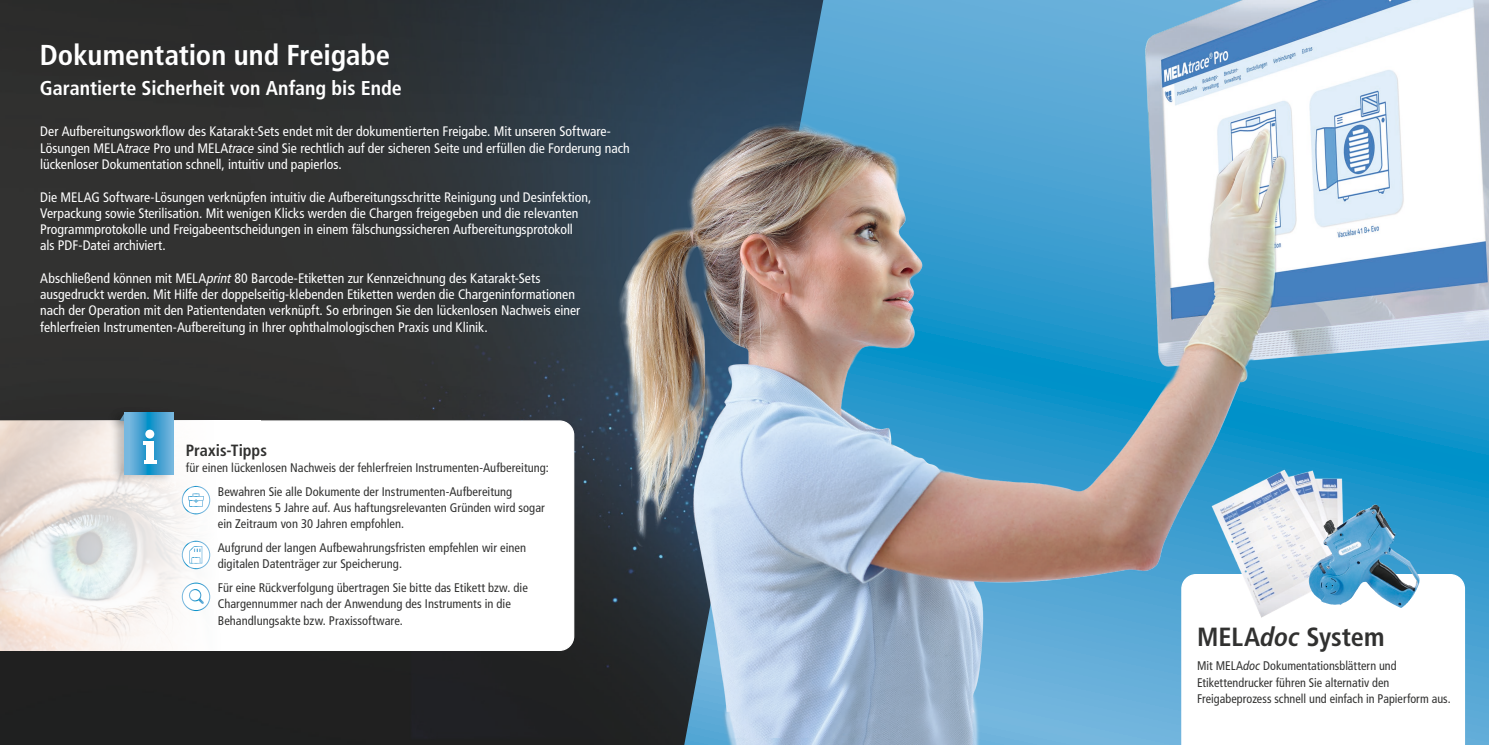
<style>
.page{position:relative;width:1489px;height:745px;background:#fff}
.page>*{position:absolute;margin:0;border:0;box-sizing:border-box;transform-origin:0 0}
.t1{font:700 condensed 28.75px "Frutiger LT Pro";letter-spacing:-.005em;color:#fff}
.t2{font:700 condensed 26.25px "Frutiger LT Pro";color:#313130}
.t3{font:700 condensed 20px "Frutiger LT Pro";color:#fff}
.t4{font:700 condensed 16.25px "Frutiger LT Pro";color:#313130}
.t5{font:condensed 13.75px/16.2px "Frutiger LT Pro";color:#fff}
.t6{font:condensed 12.5px/16.2px "Frutiger LT Pro";letter-spacing:.005em;color:#313130}
.t7{font:condensed 12.5px/16.2px "Frutiger LT Std";letter-spacing:.005em;color:#313130}
.s1{font-style:italic}
.s2{font-family:"Frutiger LT Pro";font-style:italic}
</style>
<div class="page">
<img style="left:0;top:0;width:574px;height:744px">
<svg style="left:260px;top:420px;width:314px;height:230px"></svg>
<svg style="left:0;top:420px;width:260px;height:230px"></svg>
<svg style="left:182px;top:486px;width:28px;height:27px"></svg>
<div style="left:182px;top:485px;width:28px;height:29px;border:1px solid #fff;border-radius:50%"></div>
<svg style="left:182px;top:582px;width:28px;height:28px"></svg>
<div style="left:182px;top:582px;width:28px;height:28px;border:1px solid #fff;border-radius:50%"></div>
<svg style="left:182px;top:541px;width:28px;height:27px"></svg>
<div style="left:182px;top:540px;width:28px;height:28px;border:1px solid #fff;border-radius:50%"></div>
<svg style="left:189px;top:545px;width:13px;height:18px"></svg>
<svg style="left:188px;top:588px;width:16px;height:15px"></svg>
<svg style="left:188px;top:493px;width:16px;height:13px"></svg>
<img style="left:574px;top:0;width:914px;height:744px">
<div style="left:106px;top:406px;width:51px;height:24px;background:#131413;opacity:.25"></div>
<div style="left:110px;top:406px;width:64px;height:78px;background:#131413;opacity:.25"></div>
<svg style="left:125px;top:412px;width:48px;height:62px;background:#4fa7d5"></svg>
<svg style="left:143px;top:441px;width:4px;height:3px"></svg>
<div style="left:147px;top:441px;width:7px;height:21px;background:#fff"></div>
<hr style="left:144px;top:460px;width:12px;height:4px;background:#fff">
<div style="left:145px;top:429px;width:9px;height:9px;background:#fff;border-radius:50%"></div>
<p class="t1" style="left:40px;top:38px;width:352px">Dokumentation und Freigabe</p>
<p class="t3" style="left:40px;top:76px;width:363px">Garantierte Sicherheit von Anfang bis Ende</p>
<p class="t5" style="left:40px;top:123px;width:591px">Der Aufbereitungsworkflow des Katarakt-Sets endet mit der dokumentierten Freigabe. Mit unseren Software-<br>Lösungen MELA<span class="s1">trace</span> Pro und MELA<span class="s1">trace</span> sind Sie rechtlich auf der sicheren Seite und erfüllen die Forderung nach lückenloser Dokumentation schnell, intuitiv und papierlos.</p>
<p class="t5" style="left:40px;top:188px;width:553px">Die MELAG Software-Lösungen verknüpfen intuitiv die Aufbereitungsschritte Reinigung und Desinfektion, Verpackung sowie Sterilisation. Mit wenigen Klicks werden die Chargen freigegeben und die relevanten Programmprotokolle und Freigabeentscheidungen in einem fälschungssicheren Aufbereitungsprotokoll<br>als PDF-Datei archiviert.</p>
<p class="t5" style="left:40px;top:270px;width:541px">Abschließend können mit MELA<span class="s1">print</span> 80 Barcode-Etiketten zur Kennzeichnung des Katarakt-Sets ausgedruckt werden. Mit Hilfe der doppelseitig-klebenden Etiketten werden die Chargeninformationen nach der Operation mit den Patientendaten verknüpft. So erbringen Sie den lückenlosen Nachweis einer fehlerfreien Instrumenten-Aufbereitung in Ihrer ophthalmologischen Praxis und Klinik.</p>
<p class="t4" style="left:186px;top:440px;width:83px">Praxis-Tipps</p>
<p class="t6" style="left:186px;top:459px;width:364px">für einen lückenlosen Nachweis der fehlerfreien Instrumenten-Aufbereitung:</p>
<p class="t6" style="left:218px;top:483px;width:328px">Bewahren Sie alle Dokumente der Instrumenten-Aufbereitung mindestens 5 Jahre auf. Aus haftungsrelevanten Gründen wird sogar ein Zeitraum von 30 Jahren empfohlen.</p>
<p class="t6" style="left:218px;top:539px;width:310px">Aufgrund der langen Aufbewahrungsfristen empfehlen wir einen digitalen Datenträger zur Speicherung.</p>
<p class="t6" style="left:218px;top:579px;width:311px">Für eine Rückverfolgung übertragen Sie bitte das Etikett bzw. die<br>Chargennummer nach der Anwendung des Instruments in die<br>Behandlungsakte bzw. Praxissoftware.</p>
<p class="t2" style="left:1196px;top:621px;width:189px">MELA<span class="s1">doc</span> System</p>
<p class="t7" style="left:1196px;top:657px;width:255px">Mit MELA<span class="s2">doc</span> Dokumentationsblättern und<br>Etikettendrucker führen Sie alternativ den<br>Freigabeprozess schnell und einfach in Papierform aus.</p>
</div>
